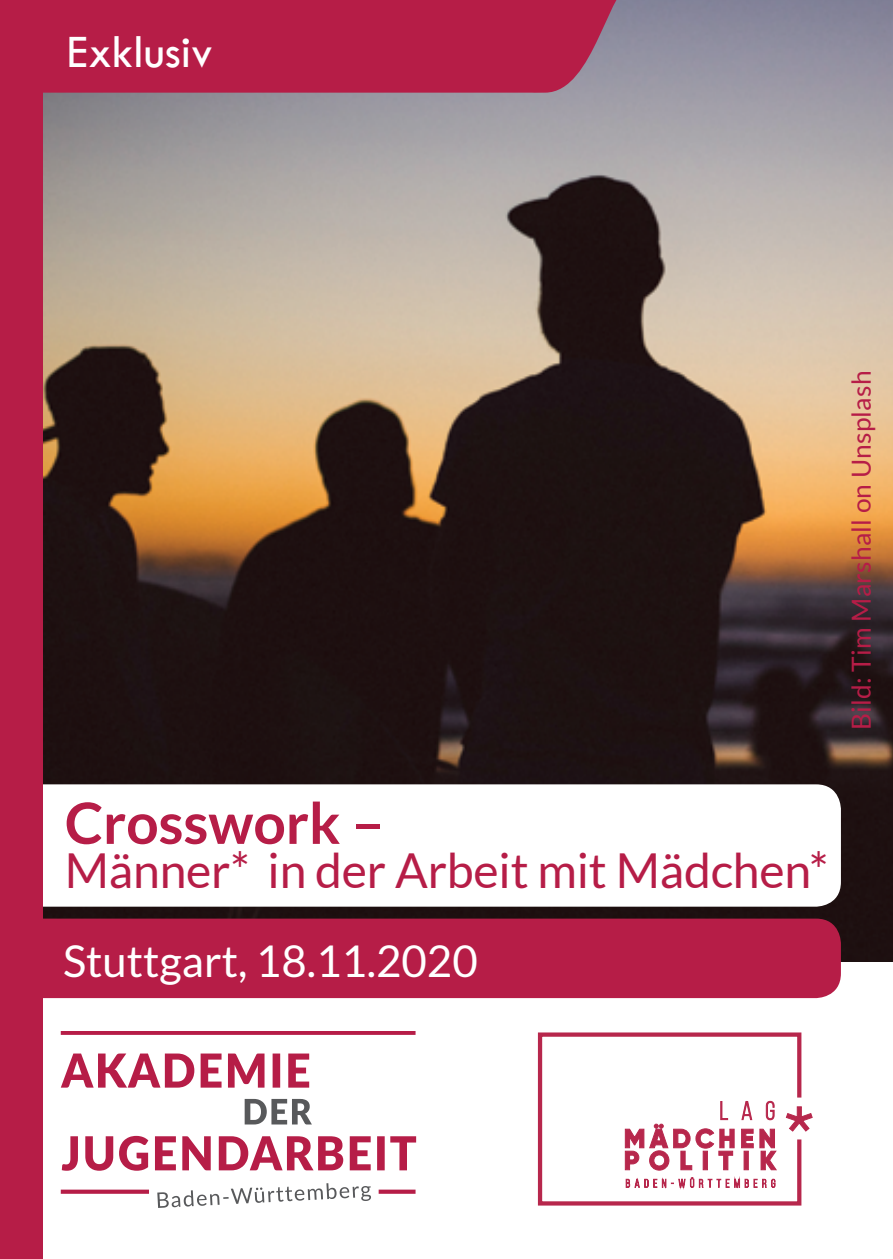
<style>
.page{position:relative;width:893px;height:1259px;background:#fff}
.page>*{position:absolute;margin:0;border:0;box-sizing:border-box;transform-origin:0 0}
.t1{font:700 57px "Lato";color:#b61d47}
.t2{font:48.3px "Lato";letter-spacing:-.005em;color:#b61d47}
.t3{font:48.3px "Tw Cen";color:#fff}
.t4{font:43.8px "Lato";color:#fff}
.t5{font:26.4px "Lato";letter-spacing:.01em;color:#b61d47}
</style>
<div class="page">
<img style="left:42px;top:93px;width:851px;height:868px">
<svg style="left:538px;top:1032px;width:264px;height:173px"></svg>
<svg style="left:741px;top:1128px;width:13px;height:20px"></svg>
<hr style="left:744px;top:1151px;width:4px;height:19px;background:#b7274c">
<svg style="left:760px;top:1128px;width:17px;height:42px"></svg>
<svg style="left:625px;top:1101px;width:109px;height:69px"></svg>
<svg style="left:742px;top:1101px;width:10px;height:19px"></svg>
<svg style="left:766px;top:1101px;width:8px;height:19px"></svg>
<svg style="left:626px;top:1177px;width:149px;height:11px"></svg>
<svg style="left:786px;top:1106px;width:26px;height:25px"></svg>
<div style="left:0;top:918px;width:841px;height:80px;background:#b61d47;border-radius:25px"></div>
<div style="left:5px;top:784px;width:836px;height:122px;background:#fff;border-radius:25px"></div>
<svg style="left:42px;top:0;width:851px;height:93px;background:#a84566"></svg>
<svg style="left:62px;top:1136px;width:354px;height:34px"></svg>
<svg style="left:61px;top:1053px;width:248px;height:34px"></svg>
<svg style="left:245px;top:1099px;width:67px;height:25px"></svg>
<svg style="left:61px;top:1031px;width:355px;height:4px"></svg>
<svg style="left:61px;top:1189px;width:88px;height:4px"></svg>
<svg style="left:157px;top:1183px;width:214px;height:25px"></svg>
<svg style="left:379px;top:1189px;width:37px;height:4px"></svg>
<div style="left:0;top:0;width:42px;height:1259px;background:#b61d47"></div>
<p class="t3" style="left:67px;top:22px;width:147px">Exklusiv</p>
<p class="t5" style="left:847px;top:730px;width:361px;rotate:-90deg">Bild: Tim Marshall on Unsplash</p>
<p class="t1" style="left:65px;top:790px;width:320px">Crosswork –</p>
<p class="t2" style="left:65px;top:843px;width:765px">Männer* in der Arbeit mit Mädchen*</p>
<p class="t4" style="left:63px;top:936px;width:416px">Stuttgart, 18.11.2020</p>
</div>
